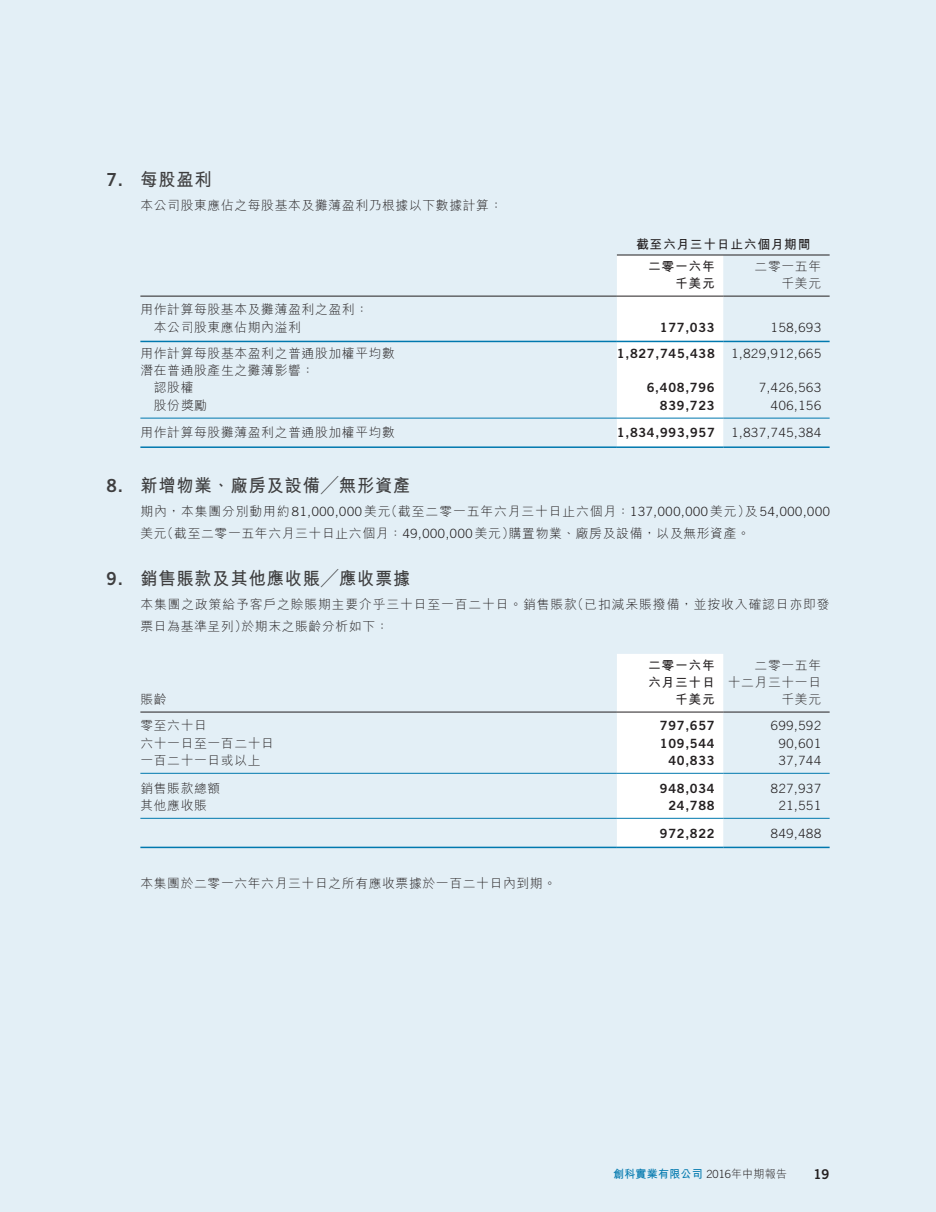
<style>
.page{position:relative;width:936px;height:1212px;background:#fff}
.page>*{position:absolute;margin:0;border:0;box-sizing:border-box;transform-origin:0 0}
.t1{font:700 18px "M Hei HK";letter-spacing:.055em;color:#3e3e3f;scale:.95 1}
.t2{font:13.5px "Trade Gothic LT Std Bd 2";color:#231f20}
.t3{font:300 12.75px/17.2px "M Hei HK";letter-spacing:.055em;color:#231f20}
.t4{font:12.75px "Trade Gothic LT Std Bd 2";letter-spacing:.055em;color:#231f20}
.t5{font:300 12.75px "Trade Gothic LT Std";letter-spacing:.055em;color:#231f20}
.t6{font:700 12.75px/21.8px "M Hei HK";letter-spacing:.055em;color:#231f20}
.t7{font:700 11.25px "M Hei HK";letter-spacing:.025em;color:#0078ae}
.s1{font-family:"Trade Gothic LT Std Bd 2";font-weight:400}
.s2{font-family:"Trade Gothic LT Std"}
.s3{font-weight:700}
.s4{font-family:"Trade Gothic LT Std";font-weight:300;color:#231f20}
.s5{font-weight:300;color:#231f20}
</style>
<div class="page">
<div style="left:0;top:0;width:935px;height:1212px;background:#e3eff6"></div>
<div style="left:617px;top:256px;width:106px;height:190px;background:#fff"></div>
<hr style="left:617px;top:255px;width:212px;height:1px;background:#231f20">
<hr style="left:140px;top:296px;width:477px;height:1px;background:#231f20">
<hr style="left:617px;top:296px;width:106px;height:1px;background:#231f20">
<hr style="left:723px;top:296px;width:106px;height:1px;background:#231f20">
<hr style="left:140px;top:341px;width:477px;height:1px;background:#0078ae">
<hr style="left:617px;top:341px;width:106px;height:1px;background:#0078ae">
<hr style="left:723px;top:341px;width:106px;height:1px;background:#0078ae">
<hr style="left:140px;top:418px;width:477px;height:1px;background:#0078ae">
<hr style="left:617px;top:418px;width:106px;height:1px;background:#0078ae">
<hr style="left:723px;top:418px;width:106px;height:1px;background:#0078ae">
<hr style="left:140px;top:446px;width:477px;height:2px;background:#0078ae">
<hr style="left:617px;top:446px;width:106px;height:2px;background:#0078ae">
<hr style="left:723px;top:446px;width:106px;height:2px;background:#0078ae">
<div style="left:617px;top:654px;width:106px;height:193px;background:#fff"></div>
<hr style="left:140px;top:712px;width:477px;height:1px;background:#231f20">
<hr style="left:617px;top:712px;width:106px;height:1px;background:#231f20">
<hr style="left:723px;top:712px;width:106px;height:1px;background:#231f20">
<hr style="left:140px;top:773px;width:477px;height:1px;background:#0078ae">
<hr style="left:617px;top:773px;width:106px;height:1px;background:#0078ae">
<hr style="left:723px;top:773px;width:106px;height:1px;background:#0078ae">
<hr style="left:140px;top:818px;width:477px;height:1px;background:#0078ae">
<hr style="left:617px;top:818px;width:106px;height:1px;background:#0078ae">
<hr style="left:723px;top:818px;width:106px;height:1px;background:#0078ae">
<hr style="left:140px;top:847px;width:477px;height:1px;background:#0078ae">
<hr style="left:617px;top:847px;width:106px;height:1px;background:#0078ae">
<hr style="left:723px;top:847px;width:106px;height:1px;background:#0078ae">
<h1 class="t1" style="left:106px;top:166px;width:112px"><span class="s1">7.</span> 每股盈利</h1>
<p class="t3" style="left:140px;top:197px;width:363px">本公司股東應佔之每股基本及攤薄盈利乃根據以下數據計算：</p>
<p class="t3" style="left:154px;top:301px;width:216px;text-indent:-13px">用作計算每股基本及攤薄盈利之盈利：本公司股東應佔期內溢利</p>
<p class="t6" style="left:648px;top:232px;width:164px;text-indent:-12px">截至六月三十日止六個月期間二零一六年</p>
<p class="t3" style="left:754px;top:257px;width:68px">二零一五年</p>
<p class="t6" style="left:675px;top:271px;width:41px">千美元</p>
<p class="t3" style="left:781px;top:275px;width:41px">千美元</p>
<p class="t4" style="left:659px;top:319px;width:56px">177,033</p>
<p class="t5" style="left:771px;top:319px;width:52px">158,693</p>
<p class="t3" style="left:140px;top:344px;width:256px">用作計算每股基本盈利之普通股加權平均數</p>
<p class="t4" style="left:617px;top:345px;width:99px">1,827,745,438</p>
<p class="t5" style="left:731px;top:346px;width:91px">1,829,912,665</p>
<p class="t3" style="left:154px;top:362px;width:162px;text-indent:-13px">潛在普通股產生之攤薄影響：認股權</p>
<p class="t4" style="left:646px;top:380px;width:69px">6,408,796</p>
<p class="t5" style="left:759px;top:380px;width:64px">7,426,563</p>
<p class="t3" style="left:154px;top:396px;width:55px">股份獎勵</p>
<p class="t4" style="left:659px;top:397px;width:56px">839,723</p>
<p class="t5" style="left:771px;top:397px;width:52px">406,156</p>
<p class="t3" style="left:140px;top:424px;width:256px">用作計算每股攤薄盈利之普通股加權平均數</p>
<p class="t4" style="left:617px;top:425px;width:99px">1,834,993,957</p>
<p class="t5" style="left:731px;top:425px;width:91px">1,837,745,384</p>
<h1 class="t1" style="left:106px;top:472px;width:321px"><span class="s1">8.</span> 新增物業、廠房及設備╱無形資產</h1>
<p class="t3" style="left:140px;top:500px;width:691px;line-height:21.8px">期內，本集團分別動用約 <span class="s2">81,000,000</span> 美元（截至二零一五年六月三十日止六個月：<span class="s2">137,000,000</span> 美元）及 <span class="s2">54,000,000</span>美元（截至二零一五年六月三十日止六個月：<span class="s2">49,000,000</span> 美元）購置物業、廠房及設備，以及無形資產。</p>
<h1 class="t1" style="left:106px;top:565px;width:321px"><span class="s1">9.</span> 銷售賬款及其他應收賬╱應收票據</h1>
<p class="t3" style="left:140px;top:593px;width:690px;line-height:21.8px">本集團之政策給予客戶之賒賬期主要介乎三十日至一百二十日。銷售賬款（已扣減呆賬撥備，並按收入確認日亦即發票日為基準呈列）於期末之賬齡分析如下：</p>
<p class="t6" style="left:648px;top:653px;width:68px">二零一六年</p>
<p class="t3" style="left:648px;top:656px;width:174px;text-align:right">二零一五年<br><span class="s3">六月三十日</span> 十二月三十一日</p>
<p class="t3" style="left:140px;top:690px;width:28px">賬齡</p>
<p class="t6" style="left:675px;top:687px;width:41px">千美元</p>
<p class="t3" style="left:781px;top:690px;width:41px">千美元</p>
<p class="t3" style="left:140px;top:717px;width:68px">零至六十日</p>
<p class="t4" style="left:659px;top:718px;width:56px">797,657</p>
<p class="t5" style="left:771px;top:718px;width:52px">699,592</p>
<p class="t3" style="left:140px;top:734px;width:135px">六十一日至一百二十日</p>
<p class="t4" style="left:659px;top:735px;width:56px">109,544</p>
<p class="t5" style="left:778px;top:735px;width:44px">90,601</p>
<p class="t3" style="left:140px;top:751px;width:122px">一百二十一日或以上</p>
<p class="t4" style="left:668px;top:752px;width:48px">40,833</p>
<p class="t5" style="left:778px;top:753px;width:44px">37,744</p>
<p class="t3" style="left:140px;top:779px;width:81px">銷售賬款總額</p>
<p class="t4" style="left:659px;top:780px;width:56px">948,034</p>
<p class="t5" style="left:771px;top:780px;width:52px">827,937</p>
<p class="t3" style="left:140px;top:796px;width:68px">其他應收賬</p>
<p class="t4" style="left:668px;top:797px;width:48px">24,788</p>
<p class="t5" style="left:778px;top:798px;width:44px">21,551</p>
<p class="t4" style="left:659px;top:825px;width:56px">972,822</p>
<p class="t5" style="left:771px;top:825px;width:52px">849,488</p>
<p class="t3" style="left:140px;top:875px;width:417px">本集團於二零一六年六月三十日之所有應收票據於一百二十日內到期。</p>
<p class="t7" style="left:613px;top:1166px;width:175px">創科實業有限公司 <span class="s4">2016</span><span class="s5">年中期報告</span></p>
<p class="t2" style="left:813px;top:1165px;width:18px">19</p>
</div>
